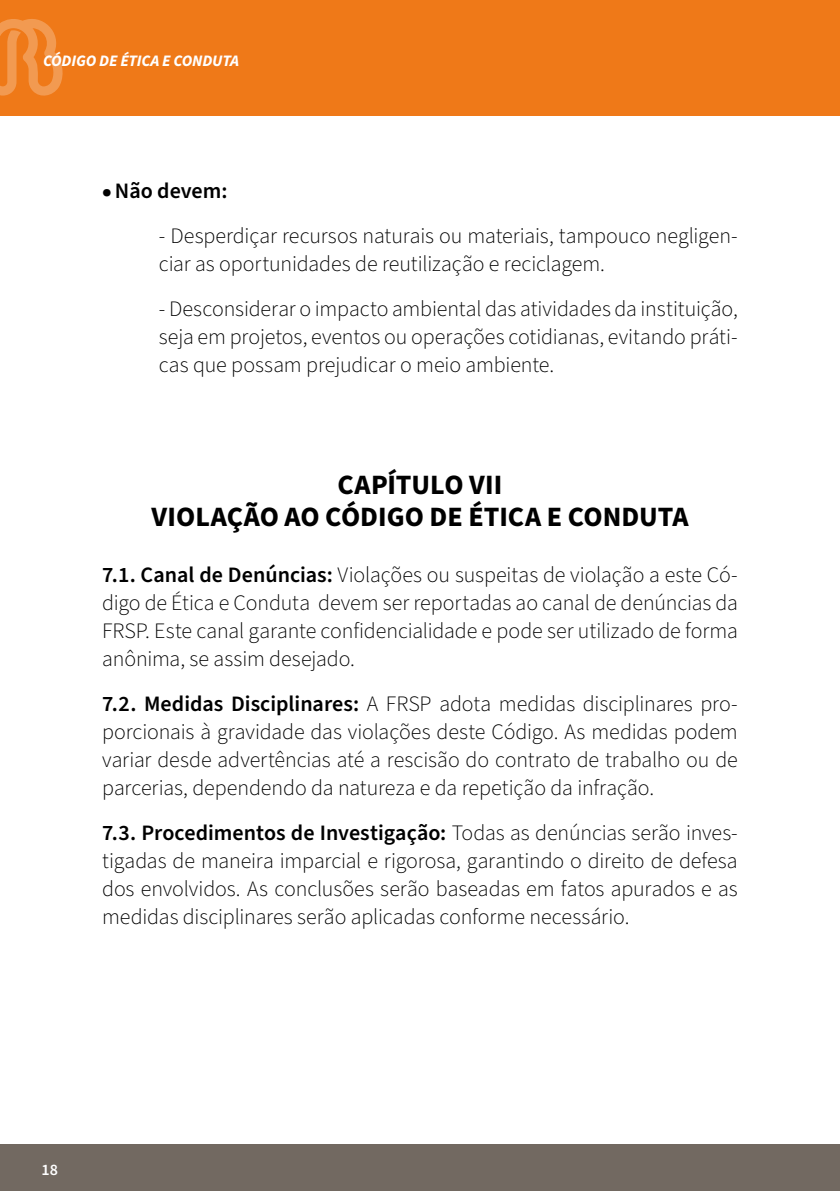
<style>
.page{position:relative;width:840px;height:1191px;background:#fff}
.page>*{position:absolute;margin:0;border:0;box-sizing:border-box;transform-origin:0 0}
.t1{font:700 28px/32px "Source Sans Pro";color:#000;text-align:center}
.t2{font:300 22px/28px "Source Sans Pro";letter-spacing:-.005em;color:#000;text-align:justify}
.t3{font:600 22px "Source Sans Pro";color:#000}
.t4{font:italic 700 16px "Source Sans Pro";letter-spacing:-.01em;color:#fff}
.t5{font:600 16px "Source Sans Pro";color:#fff}
.s1{font-size:16px}
.s2{font-weight:600}
</style>
<div class="page">
<div style="left:0;top:0;width:839px;height:115px;background:#ef7918"></div>
<svg style="left:0;top:19px;width:63px;height:77px"></svg>
<div style="left:0;top:1144px;width:839px;height:47px;background:#726961"></div>
<p class="t4" style="left:43px;top:49px;width:197px">CÓDIGO DE ÉTICA E CONDUTA</p>
<p class="t3" style="left:102px;top:176px;width:127px"><span class="s1">●</span> Não devem:</p>
<p class="t2" style="left:159px;top:222px;width:580px">- Desperdiçar recursos naturais ou materiais, tampouco negligen&shy;ciar as oportunidades de reutilização e reciclagem.</p>
<p class="t2" style="left:159px;top:295px;width:580px">- Desconsiderar o impacto ambiental das atividades da instituição, seja em projetos, eventos ou operações cotidianas, evitando práti&shy;cas que possam prejudicar o meio ambiente.</p>
<p class="t1" style="left:151px;top:469px;width:538px">CAPÍTULO VII<br>VIOLAÇÃO AO CÓDIGO DE ÉTICA E CONDUTA</p>
<p class="t2" style="left:102px;top:561px;width:637px"><span class="s2">7.1. Canal de Denúncias:</span> Violações ou suspeitas de violação a este Có&shy;digo de Ética e Conduta devem ser reportadas ao canal de denúncias da FRSP. Este canal garante confidencialidade e pode ser utilizado de forma anônima, se assim desejado.</p>
<p class="t2" style="left:102px;top:690px;width:636px"><span class="s2">7.2. Medidas Disciplinares:</span> A FRSP adota medidas disciplinares pro&shy;porcionais à gravidade das violações deste Código. As medidas podem variar desde advertências até a rescisão do contrato de trabalho ou de parcerias, dependendo da natureza e da repetição da infração.</p>
<p class="t2" style="left:102px;top:819px;width:636px"><span class="s2">7.3. Procedimentos de Investigação:</span> Todas as denúncias serão inves&shy;tigadas de maneira imparcial e rigorosa, garantindo o direito de defesa dos envolvidos. As conclusões serão baseadas em fatos apurados e as medidas disciplinares serão aplicadas conforme necessário.</p>
<p class="t5" style="left:41px;top:1158px;width:18px">18</p>
</div>
